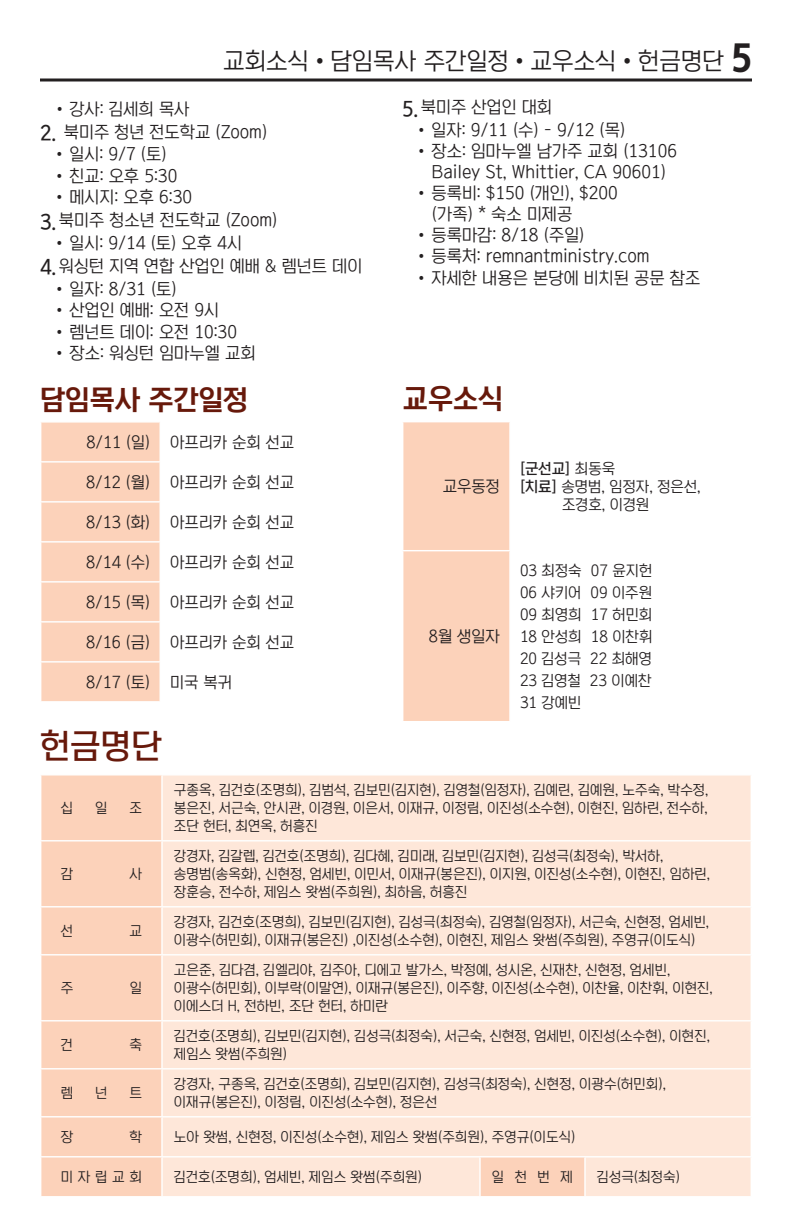
<style>
.page{position:relative;width:792px;height:1224px;background:#fff}
.page>*{position:absolute;margin:0;border:0;box-sizing:border-box;transform-origin:0 0}
.t1{font:34px "Korean TITGD2 R";color:#67190b}
.t2{font:28px "Korean TITGD3 R";color:#67190b}
.t3{font:24px "Korean TITGD1 R";color:#231f20}
.t4{font:17px/20.4px "Korean TITGD1 R";color:#231f20}
.t5{font:16px "Korean TITGD1 R";color:#231f20}
.t6{font:15px/22px "Korean TITGD1 R";color:#231f20}
.t7{font:15px "Korean TITGD2 R";color:#231f20}
.t8{font:14px/18px "Korean TITGD1 R";color:#231f20}
.s1{font-family:"Korean TITGD4 R";font-size:36px}
.s2{font-family:"Korean TITGD2 R";font-size:20px}
.s3{font-family:"Korean TITGD1 R"}
.s4{font-family:"Korean TITGD2 R"}
</style>
<div class="page">
<hr style="left:40px;top:79px;width:712px;height:3px;background:#231f20">
<div style="left:41px;top:423px;width:119px;height:278px;background:#fcd2ba"></div>
<hr style="left:40px;top:461px;width:120px;height:2px;background:#fff">
<hr style="left:40px;top:501px;width:120px;height:2px;background:#fff">
<hr style="left:40px;top:541px;width:120px;height:2px;background:#fff">
<hr style="left:40px;top:581px;width:120px;height:2px;background:#fff">
<hr style="left:40px;top:621px;width:120px;height:2px;background:#fff">
<hr style="left:40px;top:661px;width:120px;height:2px;background:#fff">
<div style="left:403px;top:422px;width:106px;height:299px;background:#fcd2ba"></div>
<hr style="left:402px;top:550px;width:108px;height:1px;background:#fff">
<svg style="left:41px;top:776px;width:120px;height:420px;background:#fcd3bc"></svg>
<div style="left:163px;top:776px;width:588px;height:420px;background:#fee7d9"></div>
<hr style="left:40px;top:840px;width:122px;height:2px;background:#fff">
<hr style="left:40px;top:906px;width:122px;height:2px;background:#fff">
<hr style="left:40px;top:954px;width:122px;height:2px;background:#fff">
<hr style="left:40px;top:1020px;width:122px;height:2px;background:#fff">
<hr style="left:40px;top:1068px;width:122px;height:2px;background:#fff">
<hr style="left:162px;top:840px;width:318px;height:2px;background:#fff">
<hr style="left:480px;top:840px;width:105px;height:2px;background:#fff">
<hr style="left:585px;top:840px;width:167px;height:2px;background:#fff">
<hr style="left:162px;top:906px;width:318px;height:2px;background:#fff">
<hr style="left:480px;top:906px;width:105px;height:2px;background:#fff">
<hr style="left:585px;top:906px;width:167px;height:2px;background:#fff">
<hr style="left:162px;top:954px;width:318px;height:2px;background:#fff">
<hr style="left:480px;top:954px;width:105px;height:2px;background:#fff">
<hr style="left:585px;top:954px;width:167px;height:2px;background:#fff">
<hr style="left:162px;top:1020px;width:318px;height:2px;background:#fff">
<hr style="left:480px;top:1020px;width:105px;height:2px;background:#fff">
<hr style="left:585px;top:1020px;width:167px;height:2px;background:#fff">
<hr style="left:162px;top:1068px;width:318px;height:2px;background:#fff">
<hr style="left:480px;top:1068px;width:105px;height:2px;background:#fff">
<hr style="left:585px;top:1068px;width:167px;height:2px;background:#fff">
<hr style="left:40px;top:1116px;width:122px;height:2px;background:#fff">
<hr style="left:162px;top:1116px;width:318px;height:2px;background:#fff">
<hr style="left:480px;top:1116px;width:105px;height:2px;background:#fff">
<hr style="left:585px;top:1116px;width:167px;height:2px;background:#fff">
<hr style="left:40px;top:1156px;width:122px;height:2px;background:#fff">
<hr style="left:162px;top:1156px;width:318px;height:2px;background:#fff">
<hr style="left:480px;top:1156px;width:105px;height:2px;background:#fff">
<hr style="left:479px;top:1158px;width:2px;height:38px;background:#fff">
<hr style="left:585px;top:1156px;width:167px;height:2px;background:#fff">
<hr style="left:584px;top:1158px;width:2px;height:38px;background:#fff">
<h3 class="t3" style="left:223px;top:48px;width:530px">교회소식•담임목사 주간일정•교우소식•헌금명단 <span class="s1">5</span></h3>
<p class="t4" style="left:52px;top:98px;width:139px">•강사: 김세희 목사</p>
<p class="t4" style="left:40px;top:121px;width:229px"><span class="s2">2.</span> 북미주 청년 전도학교 (Zoom)</p>
<p class="t4" style="left:52px;top:144px;width:116px">•일시: 9/7 (토)</p>
<p class="t4" style="left:52px;top:166px;width:127px">•친교: 오후 5:30</p>
<p class="t4" style="left:40px;top:186px;width:239px;line-height:22.8px;text-indent:12px">•메시지: 오후 6:30<br><span class="s2">3.</span>북미주 청소년 전도학교 (Zoom)</p>
<p class="t4" style="left:40px;top:232px;width:324px;line-height:23px;text-indent:12px">•일시: 9/14 (토) 오후 4시<br><span class="s2">4.</span>워싱턴 지역 연합 산업인 예배 &amp; 렘넌트 데이</p>
<p class="t4" style="left:52px;top:279px;width:126px">•일자: 8/31 (토)</p>
<p class="t4" style="left:52px;top:300px;width:169px">•산업인 예배: 오전 9시</p>
<p class="t4" style="left:52px;top:321px;width:187px">•렘넌트 데이: 오전 10:30</p>
<p class="t4" style="left:52px;top:343px;width:205px">•장소: 워싱턴 임마누엘 교회</p>
<h2 class="t2" style="left:40px;top:384px;width:210px">담임목사 주간일정</h2>
<p class="t5" style="left:86px;top:433px;width:65px">8/11 (일)</p>
<p class="t5" style="left:170px;top:433px;width:125px">아프리카 순회 선교</p>
<p class="t5" style="left:86px;top:473px;width:66px">8/12 (월)</p>
<p class="t5" style="left:170px;top:473px;width:125px">아프리카 순회 선교</p>
<p class="t5" style="left:86px;top:513px;width:66px">8/13 (화)</p>
<p class="t5" style="left:170px;top:513px;width:125px">아프리카 순회 선교</p>
<p class="t5" style="left:86px;top:553px;width:66px">8/14 (수)</p>
<p class="t5" style="left:170px;top:553px;width:125px">아프리카 순회 선교</p>
<p class="t5" style="left:86px;top:593px;width:66px">8/15 (목)</p>
<p class="t5" style="left:170px;top:593px;width:125px">아프리카 순회 선교</p>
<p class="t5" style="left:86px;top:633px;width:66px">8/16 (금)</p>
<p class="t5" style="left:170px;top:633px;width:125px">아프리카 순회 선교</p>
<p class="t5" style="left:86px;top:673px;width:66px">8/17 (토)</p>
<p class="t5" style="left:170px;top:673px;width:64px">미국 복귀</p>
<h1 class="t1" style="left:40px;top:728px;width:123px">헌금명단</h1>
<p class="t4" style="left:402px;top:97px;width:152px"><span class="s2">5.</span>북미주 산업인 대회</p>
<p class="t4" style="left:414px;top:120px;width:213px">•일자: 9/11 (수) - 9/12 (목)</p>
<p class="t4" style="left:414px;top:141px;width:265px;text-align:center">•장소: 임마누엘 남가주 교회 (13106<br>Bailey St, Whittier, CA 90601)</p>
<p class="t4" style="left:432px;top:183px;width:187px;text-indent:-18px">•등록비: $150 (개인), $200 (가족) * 숙소 미제공</p>
<p class="t4" style="left:414px;top:225px;width:172px">•등록마감: 8/18 (주일)</p>
<p class="t4" style="left:414px;top:246px;width:237px">•등록처: remnantministry.com</p>
<p class="t4" style="left:414px;top:268px;width:288px">•자세한 내용은 본당에 비치된 공문 참조</p>
<h2 class="t2" style="left:403px;top:384px;width:102px">교우소식</h2>
<p class="t5" style="left:443px;top:478px;width:59px">교우동정</p>
<p class="t7" style="left:520px;top:460px;width:97px">[군선교] <span class="s3">최동욱</span></p>
<p class="t6" style="left:562px;top:477px;width:140px;line-height:18px;text-indent:-42px"><span class="s4">[치료]</span> 송명범, 임정자, 정은선, 조경호, 이경원</p>
<p class="t5" style="left:429px;top:628px;width:73px">8월 생일자</p>
<p class="t6" style="left:520px;top:559px;width:134px;text-align:justify">03 최정숙 07 윤지헌 06 샤키어 09 이주원 09 최영희 17 허민회 18 안성희 18 이찬휘 20 김성극 22 최해영 23 김영철 23 이예찬 31 강예빈</p>
<p class="t8" style="left:61px;top:799px;width:14px">십</p>
<p class="t8" style="left:95px;top:799px;width:14px">일</p>
<p class="t8" style="left:129px;top:799px;width:14px">조</p>
<p class="t8" style="left:61px;top:865px;width:14px">감</p>
<p class="t8" style="left:129px;top:865px;width:14px">사</p>
<p class="t8" style="left:174px;top:781px;width:536px;text-align:justify">구종옥, 김건호(조명희), 김범석, 김보민(김지현), 김영철(임정자), 김예린, 김예원, 노주숙, 박수정, 봉은진, 서근숙, 안시관, 이경원, 이은서, 이재규, 이정림, 이진성(소수현), 이현진, 임하린, 전수하, 조단 헌터, 최연옥, 허흥진</p>
<p class="t8" style="left:174px;top:847px;width:538px">강경자, 김갈렙, 김건호(조명희), 김다혜, 김미래, 김보민(김지현), 김성극(최정숙), 박서하, 송명범(송옥화), 신현정, 엄세빈, 이민서, 이재규(봉은진), 이지원, 이진성(소수현), 이현진, 임하린, 장훈승, 전수하, 제임스 왓썸(주희원), 최하음, 허흥진</p>
<p class="t8" style="left:61px;top:922px;width:14px">선</p>
<p class="t8" style="left:129px;top:922px;width:14px">교</p>
<p class="t8" style="left:174px;top:913px;width:537px">강경자, 김건호(조명희), 김보민(김지현), 김성극(최정숙), 김영철(임정자), 서근숙, 신현정, 엄세빈, 이광수(허민회), 이재규(봉은진) ,이진성(소수현), 이현진, 제임스 왓썸(주희원), 주영규(이도식)</p>
<p class="t8" style="left:61px;top:979px;width:14px">주</p>
<p class="t8" style="left:130px;top:979px;width:14px">일</p>
<p class="t8" style="left:174px;top:961px;width:540px">고은준, 김다겸, 김엘리야, 김주아, 디에고 발가스, 박정예, 성시온, 신재찬, 신현정, 엄세빈, 이광수(허민회), 이부락(이말연), 이재규(봉은진), 이주향, 이진성(소수현), 이찬율, 이찬휘, 이현진, 이에스더 H, 전하빈, 조단 헌터, 하미란</p>
<p class="t8" style="left:61px;top:1036px;width:14px">건</p>
<p class="t8" style="left:129px;top:1036px;width:14px">축</p>
<p class="t8" style="left:174px;top:1027px;width:537px">김건호(조명희), 김보민(김지현), 김성극(최정숙), 서근숙, 신현정, 엄세빈, 이진성(소수현), 이현진, 제임스 왓썸(주희원)</p>
<p class="t8" style="left:61px;top:1084px;width:14px">렘</p>
<p class="t8" style="left:95px;top:1084px;width:14px">넌</p>
<p class="t8" style="left:129px;top:1084px;width:14px">트</p>
<p class="t8" style="left:174px;top:1075px;width:493px">강경자, 구종옥, 김건호(조명희), 김보민(김지현), 김성극(최정숙), 신현정, 이광수(허민회), 이재규(봉은진), 이정림, 이진성(소수현), 정은선</p>
<p class="t8" style="left:61px;top:1128px;width:14px">장</p>
<p class="t8" style="left:129px;top:1128px;width:14px">학</p>
<p class="t8" style="left:174px;top:1128px;width:403px">노아 왓썸, 신현정, 이진성(소수현), 제임스 왓썸(주희원), 주영규(이도식)</p>
<p class="t8" style="left:61px;top:1168px;width:83px">미자립교회</p>
<p class="t8" style="left:174px;top:1168px;width:250px">김건호(조명희), 엄세빈, 제임스 왓썸(주희원)</p>
<p class="t8" style="left:492px;top:1168px;width:83px">일천번제</p>
<p class="t8" style="left:597px;top:1168px;width:85px">김성극(최정숙)</p>
</div>
